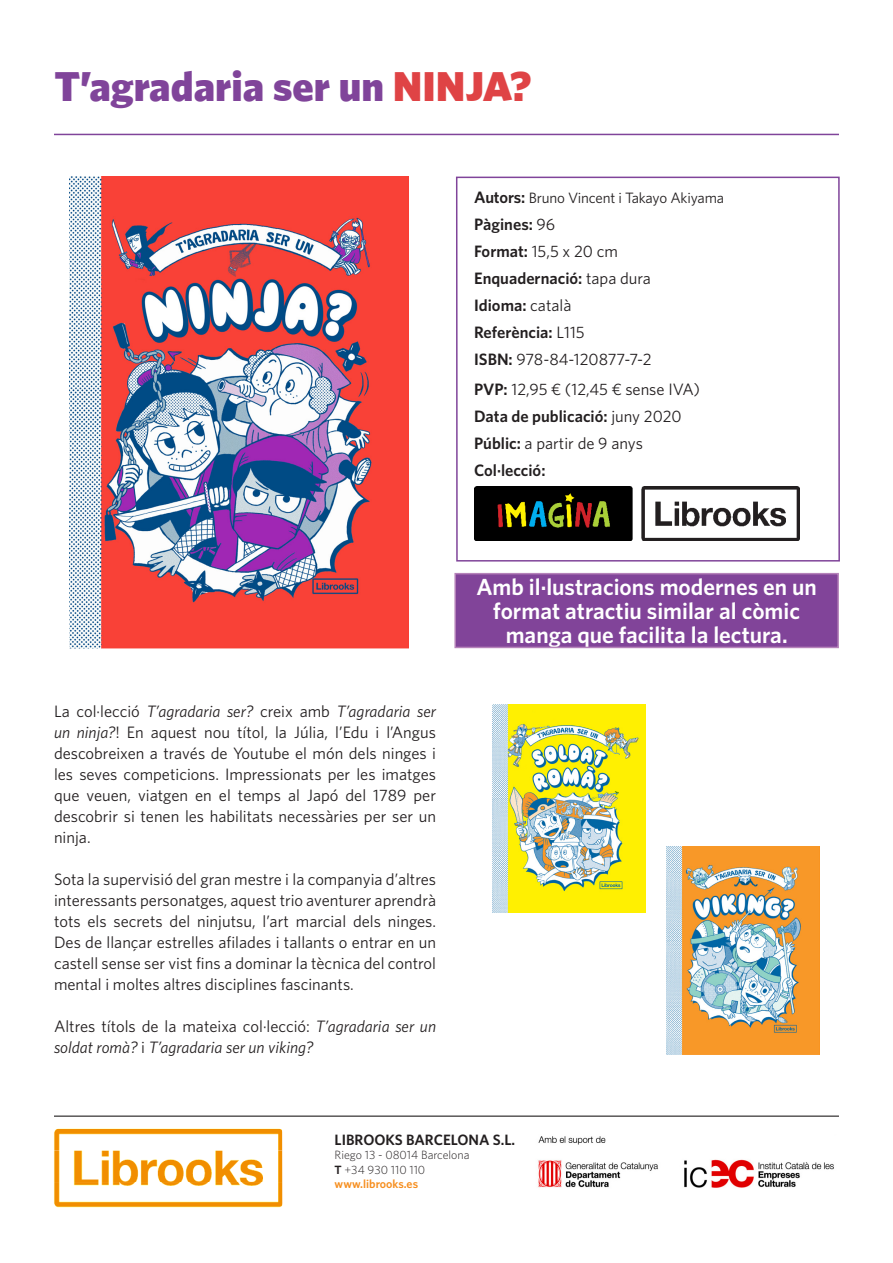
<style>
.page{position:relative;width:893px;height:1263px;background:#fff}
.page>*{position:absolute;margin:0;border:0;box-sizing:border-box;transform-origin:0 0}
.t1{font:900 42px "Whitney";color:#80449a}
.t2{font:600 23.25px/24px "Whitney";color:#fff;text-align:center}
.t3{font:16.5px/21px "Whitney";color:#231f20;text-align:justify}
.t4{font:600 16.5px "Whitney";color:#231f20}
.t5{font:italic 16.5px/21px "Whitney";color:#231f20}
.t6{font:15px "Whitney";letter-spacing:-.01em;color:#231f20}
.t7{font:600 15px "Whitney";color:#231f20}
.t8{font:300 12px "Whitney";color:#231f20}
.t9{font:600 12px "Whitney";color:#f68e1e}
.s1{color:#df4345}
.s2{font-weight:600;font-size:16.5px}
.s3{font-weight:400}
.s4{font-weight:600}
.s5{font-style:italic}
.s6{font-style:normal}
</style>
<div class="page">
<img style="left:53px;top:1128px;width:229px;height:80px">
<hr style="left:54px;top:1115px;width:785px;height:2px;background:#231f20">
<hr style="left:54px;top:134px;width:785px;height:1px;background:#80449a">
<div style="left:456px;top:177px;width:384px;height:384px;border:2px solid #80449a"></div>
<div style="left:455px;top:574px;width:383px;height:73px;background:#814499"></div>
<div style="left:454px;top:573px;width:385px;height:75px;border:2px solid #b683ba"></div>
<img style="left:474px;top:487px;width:325px;height:54px">
<img style="left:69px;top:177px;width:339px;height:471px">
<img style="left:493px;top:705px;width:153px;height:208px">
<img style="left:666px;top:846px;width:153px;height:208px">
<img style="left:538px;top:1136px;width:296px;height:52px">
<p class="t1" style="left:54px;top:61px;width:478px">T’agradaria ser un <span class="s1">NINJA?</span></p>
<p class="t6" style="left:474px;top:188px;width:252px"><span class="s2">Autors:</span> Bruno Vincent i Takayo Akiyama</p>
<p class="t4" style="left:474px;top:214px;width:83px">Pàgines: <span class="s3">96</span></p>
<p class="t3" style="left:474px;top:240px;width:145px"><span class="s4">Format:</span> 15,5 x 20 cm</p>
<p class="t4" style="left:474px;top:268px;width:178px">Enquadernació: <span class="s3">tapa dura</span></p>
<p class="t4" style="left:474px;top:295px;width:99px">Idioma: <span class="s3">català</span></p>
<p class="t4" style="left:474px;top:322px;width:112px">Referència: <span class="s3">L115</span></p>
<p class="t3" style="left:474px;top:348px;width:179px"><span class="s4">ISBN:</span> 978-84-120877-7-2</p>
<p class="t3" style="left:474px;top:378px;width:227px"><span class="s4">PVP:</span> 12,95 ¤ (12,45 ¤ sense IVA)</p>
<p class="t4" style="left:474px;top:406px;width:209px">Data de publicació: <span class="s3">juny 2020</span></p>
<p class="t3" style="left:474px;top:432px;width:170px"><span class="s4">Públic:</span> a partir de 9 anys</p>
<p class="t4" style="left:474px;top:460px;width:73px">Col·lecció:</p>
<p class="t3" style="left:54px;top:700px;width:384px">La col·lecció <span class="s5">T’agradaria ser?</span> creix amb <span class="s5">T’agradaria ser un ninja?</span>! En aquest nou títol, la Júlia, l’Edu i l’Angus descobreixen a través de Youtube el món dels ninges i les seves competicions. Impressionats per les imatges que veuen, viatgen en el temps al Japó del 1789 per descobrir si tenen les habilitats necessàries per ser un ninja.</p>
<p class="t3" style="left:54px;top:868px;width:384px">Sota la supervisió del gran mestre i la companyia d’altres interessants personatges, aquest trio aventurer aprendrà tots els secrets del ninjutsu, l’art marcial dels ninges.<br>Des de llançar estrelles afilades i tallants o entrar en un castell sense ser vist fins a dominar la tècnica del control mental i moltes altres disciplines fascinants.</p>
<p class="t5" style="left:54px;top:1016px;width:384px"><span class="s6">Altres títols de la mateixa col·lecció:</span> T’agradaria ser un soldat romà? <span class="s6">i</span> T’agradaria ser un viking?</p>
<p class="t2" style="left:476px;top:574px;width:342px">Amb il·lustracions modernes en un format atractiu similar al còmic</p>
<p class="t2" style="left:506px;top:622px;width:283px">manga que facilita la lectura.</p>
<p class="t7" style="left:335px;top:1131px;width:182px">LIBROOKS BARCELONA S.L.</p>
<p class="t8" style="left:335px;top:1148px;width:136px">Riego 13 - 08014 Barcelona</p>
<p class="t8" style="left:335px;top:1162px;width:92px"><span class="s4">T</span> +34 930 110 110</p>
<p class="t9" style="left:335px;top:1177px;width:85px">www.librooks.es</p>
</div>
